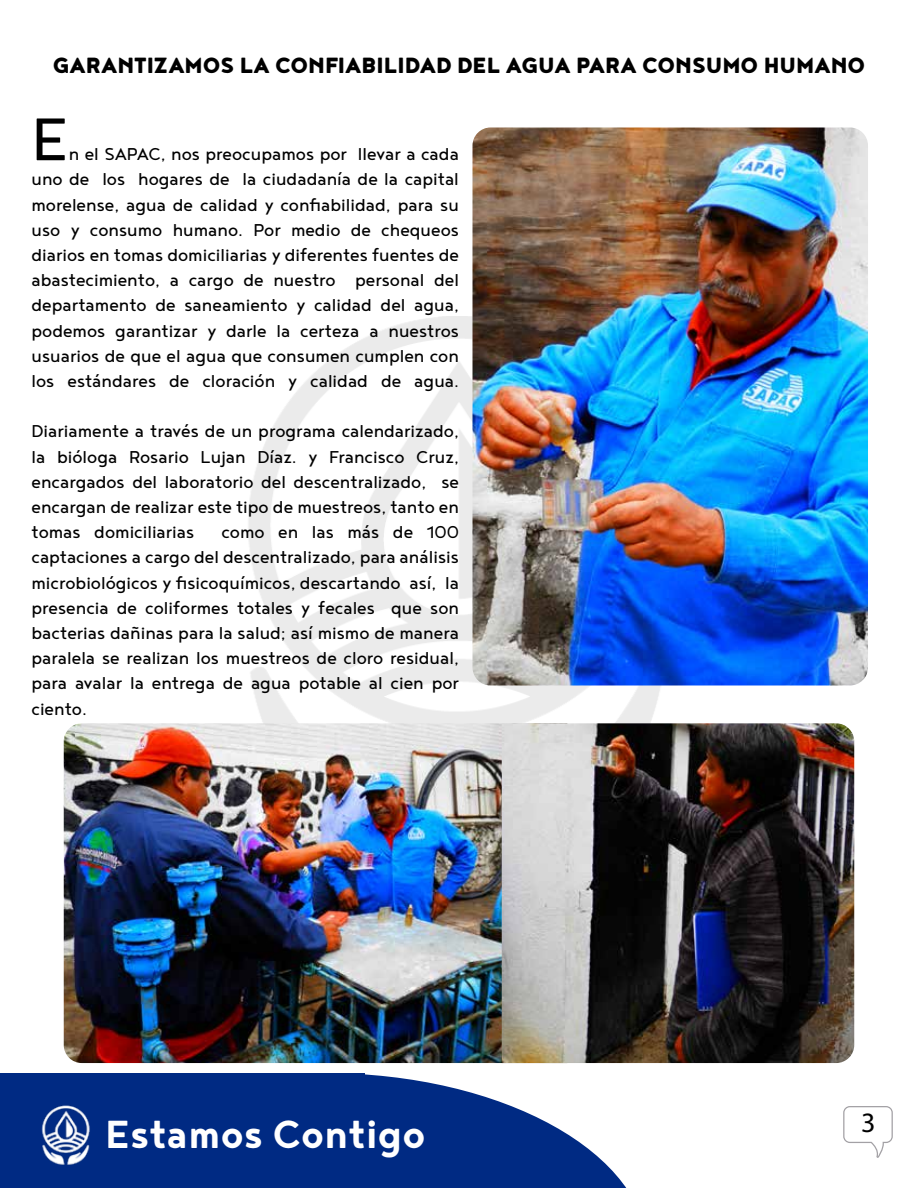
<style>
.page{position:relative;width:918px;height:1188px;background:#fff}
.page>*{position:absolute;margin:0;border:0;box-sizing:border-box;transform-origin:0 0}
.t1{font:73.5px "Noyh";color:#000}
.t2{font:700 48px "Noyh";color:#fff}
.t3{font:28.05px "Myriad Pro";color:#000}
.t4{font:900 27px "Noyh";color:#000}
.t5{font:21px/25.2px "Noyh";color:#000;text-align:justify}
</style>
<div class="page">
<svg style="left:843px;top:1106px;width:50px;height:52px"></svg>
<svg style="left:364px;top:1074px;width:263px;height:114px;fill:#002a83"></svg>
<div style="left:0;top:1074px;width:364px;height:114px;background:#002a83"></div>
<img style="left:41px;top:1105px;width:49px;height:60px">
<img style="left:472px;top:128px;width:396px;height:558px">
<img style="left:64px;top:723px;width:438px;height:340px">
<img style="left:502px;top:723px;width:352px;height:340px">
<p class="t4" style="left:53px;top:49px;width:814px">GARANTIZAMOS LA CONFIABILIDAD DEL AGUA PARA CONSUMO HUMANO</p>
<h1 class="t1" style="left:32px;top:99px;width:39px">E</h1>
<p class="t5" style="left:32px;top:141px;width:429px;text-indent:37px">n el SAPAC, nos preocupamos por llevar a cada uno de los hogares de la ciudadanía de la capital morelense, agua de calidad y confiabilidad, para su uso y consumo humano. Por medio de chequeos diarios en tomas domiciliarias y diferentes fuentes de abastecimiento, a cargo de nuestro personal del departamento de saneamiento y calidad del agua, podemos garantizar y darle la certeza a nuestros usuarios de que el agua que consumen cumplen con los estándares de cloración y calidad de agua.</p>
<p class="t5" style="left:32px;top:418px;width:429px">Diariamente a través de un programa calendarizado, la bióloga Rosario Lujan Díaz. y Francisco Cruz, encargados del laboratorio del descentralizado, se encargan de realizar este tipo de muestreos, tanto en tomas domiciliarias</p>
<p class="t5" style="left:32px;top:519px;width:429px;text-indent:190px">como en las más de 100 captaciones a cargo del descentralizado, para análisis microbiológicos y fisicoquímicos, descartando así, la presencia de coliformes totales y fecales que son bacterias dañinas para la salud; así mismo de manera paralela se realizan los muestreos de cloro residual, para avalar la entrega de agua potable al cien por ciento.</p>
<h2 class="t2" style="left:31px;top:1105px;width:322px">Estamos Contigo</h2>
<h2 class="t2" style="left:105px;top:1107px;width:322px">Estamos Contigo</h2>
<h3 class="t3" style="left:861px;top:1105px;width:16px">3</h3>
</div>
